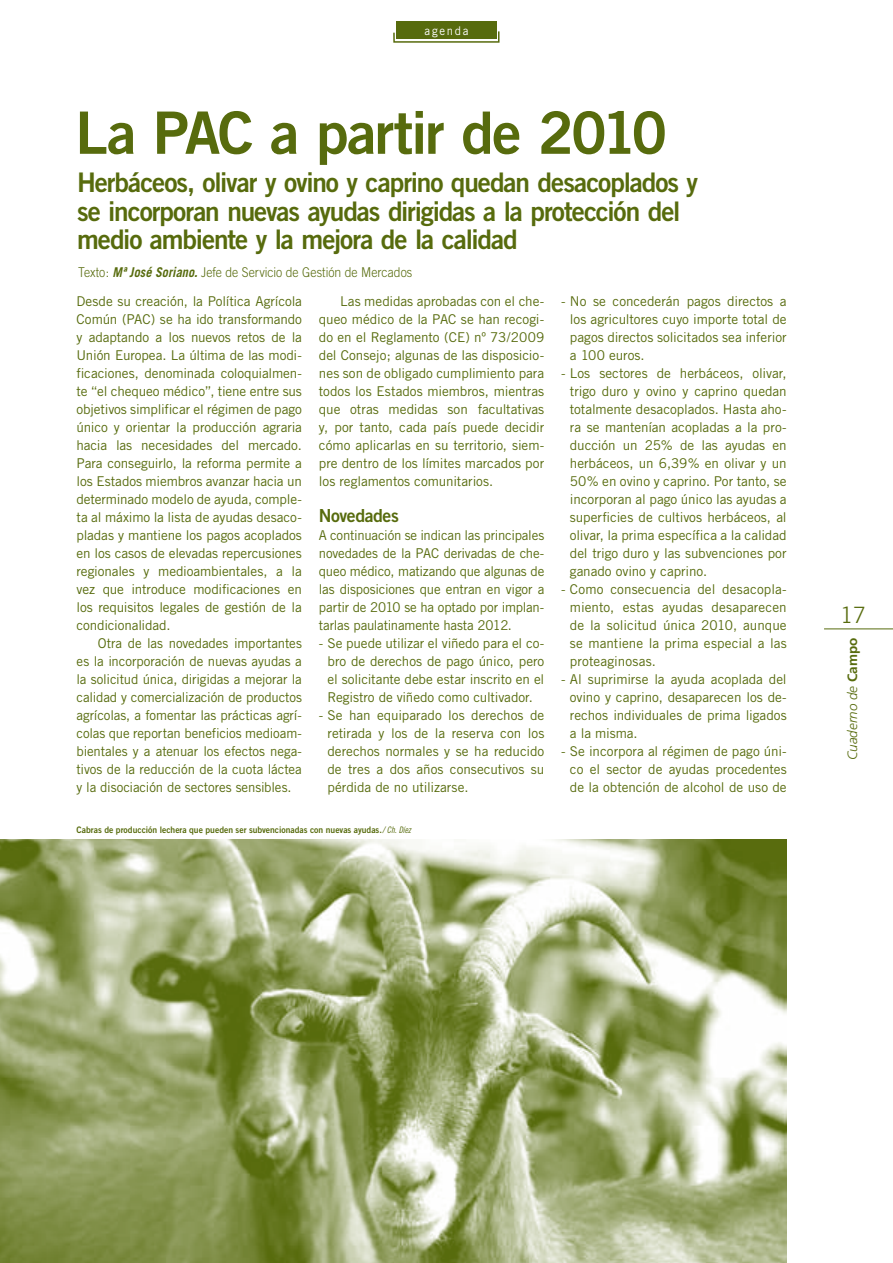
<style>
.page{position:relative;width:893px;height:1263px;background:#fff}
.page>*{position:absolute;margin:0;border:0;box-sizing:border-box;transform-origin:0 0}
.t1{font:58.5px "Trade Gothic Bold Two";letter-spacing:-.035em;color:#576b0d}
.t2{font:27px/28.5px "Trade Gothic Bold Two";letter-spacing:-.04em;color:#576b0d}
.t3{font:300 22.5px "Trade Gothic";color:#576b0d}
.t4{font:18px "Trade Gothic Bold Two";letter-spacing:-.025em;color:#576b0d}
.t5{font:13.5px/18px "Trade Gothic";letter-spacing:-.005em;color:#576b0d;text-align:justify}
.t6{font:300 13.5px "Trade Gothic";color:#576b0d;scale:.91 1}
.t7{font:italic 300 13.5px "Frutiger";color:#576b0d}
.t8{font:12px "Trade Gothic";letter-spacing:.15em;color:#fff;scale:.95 1}
.t9{font:9px "Trade Gothic Bold Two";color:#576b0d;scale:.95 1}
.s1{font-weight:700;font-style:italic}
.s2{font-family:"Trade Gothic Cond Eighteen Obl"}
.s3{font-weight:700;font-style:normal}
</style>
<div class="page">
<img style="left:0;top:840px;width:786px;height:423px">
<hr style="left:824px;top:628px;width:69px;height:1px;background:#576b0d">
<svg style="left:393px;top:30px;width:107px;height:13px"></svg>
<div style="left:397px;top:21px;width:99px;height:18px;background:#576b0d"></div>
<p class="t8" style="left:425px;top:23px;width:48px">agenda</p>
<h1 class="t1" style="left:75px;top:97px;width:593px">La PAC a partir de 2010</h1>
<h2 class="t2" style="left:77px;top:168px;width:623px">Herbáceos, olivar y ovino y caprino quedan desacoplados y se incorporan nuevas ayudas dirigidas a la protección del medio ambiente y la mejora de la calidad</h2>
<p class="t6" style="left:78px;top:264px;width:369px">Texto: <span class="s1">Mª José Soriano.</span> Jefe de Servicio de Gestión de Mercados</p>
<p class="t5" style="left:77px;top:292px;width:227px">Desde su creación, la Política Agrícola Común (PAC) se ha ido transformando y adaptando a los nuevos retos de la Unión Europea. La última de las modi&shy;ficaciones, denominada coloquialmen&shy;te “el chequeo médico”, tiene entre sus objetivos simplificar el régimen de pago único y orientar la producción agraria hacia las necesidades del mercado.<br>Para conseguirlo, la reforma permite a los Estados miembros avanzar hacia un determinado modelo de ayuda, comple&shy;ta al máximo la lista de ayudas desaco&shy;pladas y mantiene los pagos acoplados en los casos de elevadas repercusiones regionales y medioambientales, a la vez que introduce modificaciones en los requisitos legales de gestión de la condicionalidad.</p>
<p class="t5" style="left:77px;top:634px;width:227px;text-indent:21px">Otra de las novedades importantes es la incorporación de nuevas ayudas a la solicitud única, dirigidas a mejorar la calidad y comercialización de productos agrícolas, a fomentar las prácticas agrí&shy;colas que reportan beneficios medioam&shy;bientales y a atenuar los efectos nega&shy;tivos de la reducción de la cuota láctea y la disociación de sectores sensibles.</p>
<p class="t5" style="left:319px;top:292px;width:227px;text-indent:21px">Las medidas aprobadas con el che&shy;queo médico de la PAC se han recogi&shy;do en el Reglamento (CE) nº 73/2009 del Consejo; algunas de las disposicio&shy;nes son de obligado cumplimiento para todos los Estados miembros, mientras que otras medidas son facultativas y, por tanto, cada país puede decidir cómo aplicarlas en su territorio, siem&shy;pre dentro de los límites marcados por los reglamentos comunitarios.</p>
<h3 class="t4" style="left:319px;top:504px;width:82px">Novedades</h3>
<p class="t5" style="left:319px;top:526px;width:227px">A continuación se indican las principales novedades de la PAC derivadas de che&shy;queo médico, matizando que algunas de las disposiciones que entran en vigor a partir de 2010 se ha optado por implan&shy;tarlas paulatinamente hasta 2012.</p>
<p class="t5" style="left:328px;top:634px;width:218px;text-indent:-9px">- Se puede utilizar el viñedo para el co&shy;bro de derechos de pago único, pero el solicitante debe estar inscrito en el Registro de viñedo como cultivador.</p>
<p class="t5" style="left:328px;top:706px;width:218px;text-indent:-9px">- Se han equiparado los derechos de retirada y los de la reserva con los derechos normales y se ha reducido de tres a dos años consecutivos su pérdida de no utilizarse.</p>
<p class="t9" style="left:77px;top:824px;width:354px">Cabras de producción lechera que pueden ser subvencionadas con nuevas ayudas.<span class="s2">/ Ch. Díez</span></p>
<p class="t5" style="left:570px;top:292px;width:218px;text-indent:-9px">- No se concederán pagos directos a los agricultores cuyo importe total de pagos directos solicitados sea inferior a 100 euros.</p>
<p class="t5" style="left:570px;top:364px;width:218px;text-indent:-9px">- Los sectores de herbáceos, olivar, trigo duro y ovino y caprino quedan totalmente desacoplados. Hasta aho&shy;ra se mantenían acopladas a la pro&shy;ducción un 25% de las ayudas en herbáceos, un 6,39% en olivar y un 50% en ovino y caprino. Por tanto, se incorporan al pago único las ayudas a superficies de cultivos herbáceos, al olivar, la prima específica a la calidad del trigo duro y las subvenciones por ganado ovino y caprino.</p>
<p class="t5" style="left:570px;top:580px;width:218px;text-indent:-9px">- Como consecuencia del desacopla&shy;miento, estas ayudas desaparecen de la solicitud única 2010, aunque se mantiene la prima especial a las proteaginosas.</p>
<p class="t5" style="left:570px;top:670px;width:218px;text-indent:-9px">- Al suprimirse la ayuda acoplada del ovino y caprino, desaparecen los de&shy;rechos individuales de prima ligados a la misma.</p>
<p class="t5" style="left:570px;top:742px;width:218px;text-indent:-9px">- Se incorpora al régimen de pago úni&shy;co el sector de ayudas procedentes de la obtención de alcohol de uso de</p>
<h3 class="t3" style="left:840px;top:601px;width:27px">17</h3>
<p class="t7" style="left:845px;top:760px;width:124px;rotate:-90deg">Cuaderno de <span class="s3">Campo</span></p>
</div>
